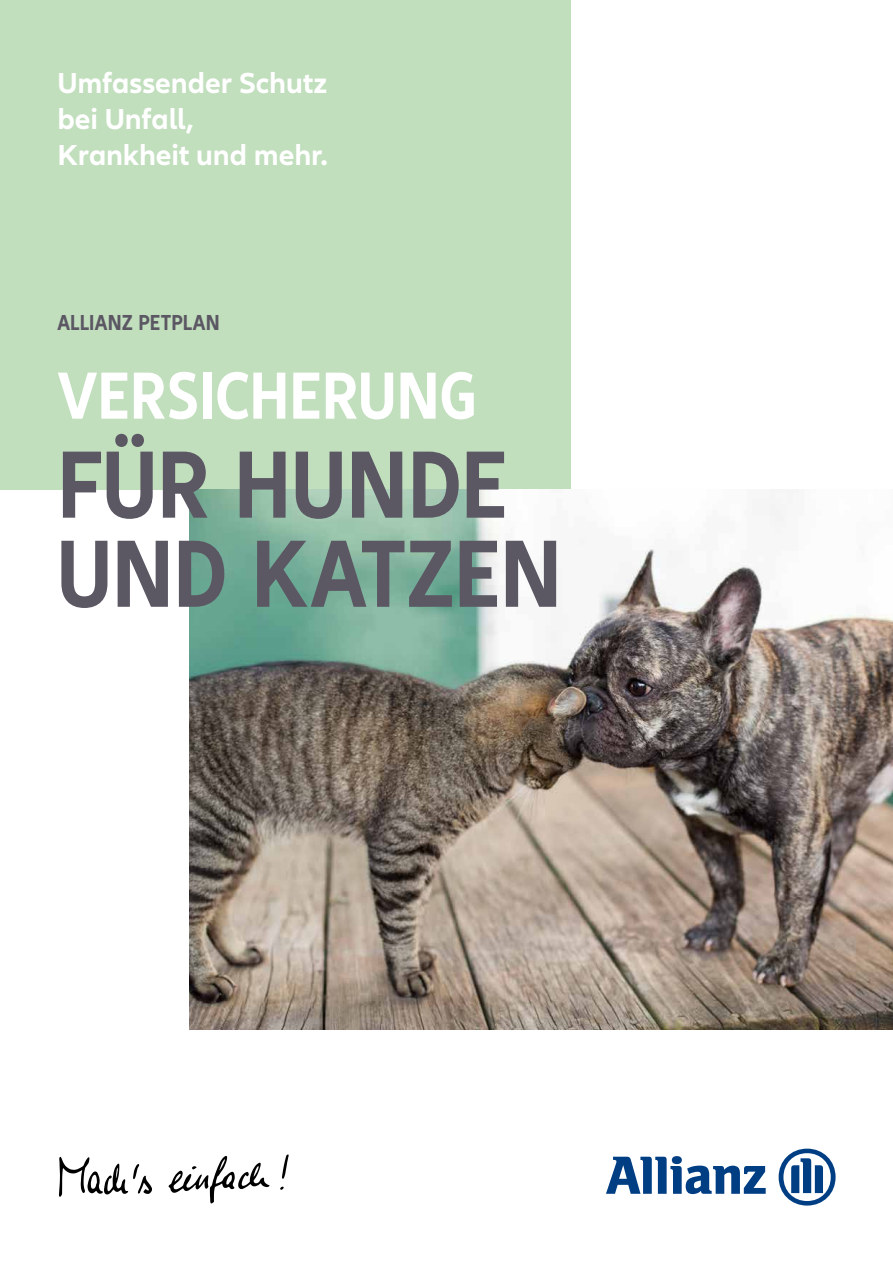
<style>
.page{position:relative;width:893px;height:1263px;background:#fff}
.page>*{position:absolute;margin:0;border:0;box-sizing:border-box;transform-origin:0 0}
.t1{font:700 condensed 99px/89.1px "Allianz Neo";color:#5b5763}
.t2{font:700 condensed 69px "Allianz Neo";color:#fff}
.t3{font:700 30px/36px "Allianz Neo";letter-spacing:-.005em;color:#fff}
.t4{font:700 condensed 22.5px "Allianz Neo";letter-spacing:.005em;color:#5b5763}
</style>
<div class="page">
<svg style="left:606px;top:1156px;width:160px;height:38px"></svg>
<svg style="left:779px;top:1148px;width:57px;height:57px"></svg>
<div style="left:0;top:0;width:570px;height:489px;background:#c1debd"></div>
<img style="left:190px;top:489px;width:703px;height:540px">
<svg style="left:282px;top:1154px;width:7px;height:25px"></svg>
<svg style="left:59px;top:1157px;width:93px;height:40px"></svg>
<svg style="left:280px;top:1186px;width:4px;height:4px"></svg>
<svg style="left:169px;top:1156px;width:100px;height:47px"></svg>
<p class="t3" style="left:57px;top:66px;width:272px">Umfassender Schutz bei Unfall,<br>Krankheit und mehr.</p>
<p class="t4" style="left:57px;top:309px;width:164px">ALLIANZ PETPLAN</p>
<h2 class="t2" style="left:57px;top:356px;width:421px">VERSICHERUNG</h2>
<h1 class="t1" style="left:57px;top:442px;width:506px">FÜR HUNDE<br>UND KATZEN</h1>
</div>
